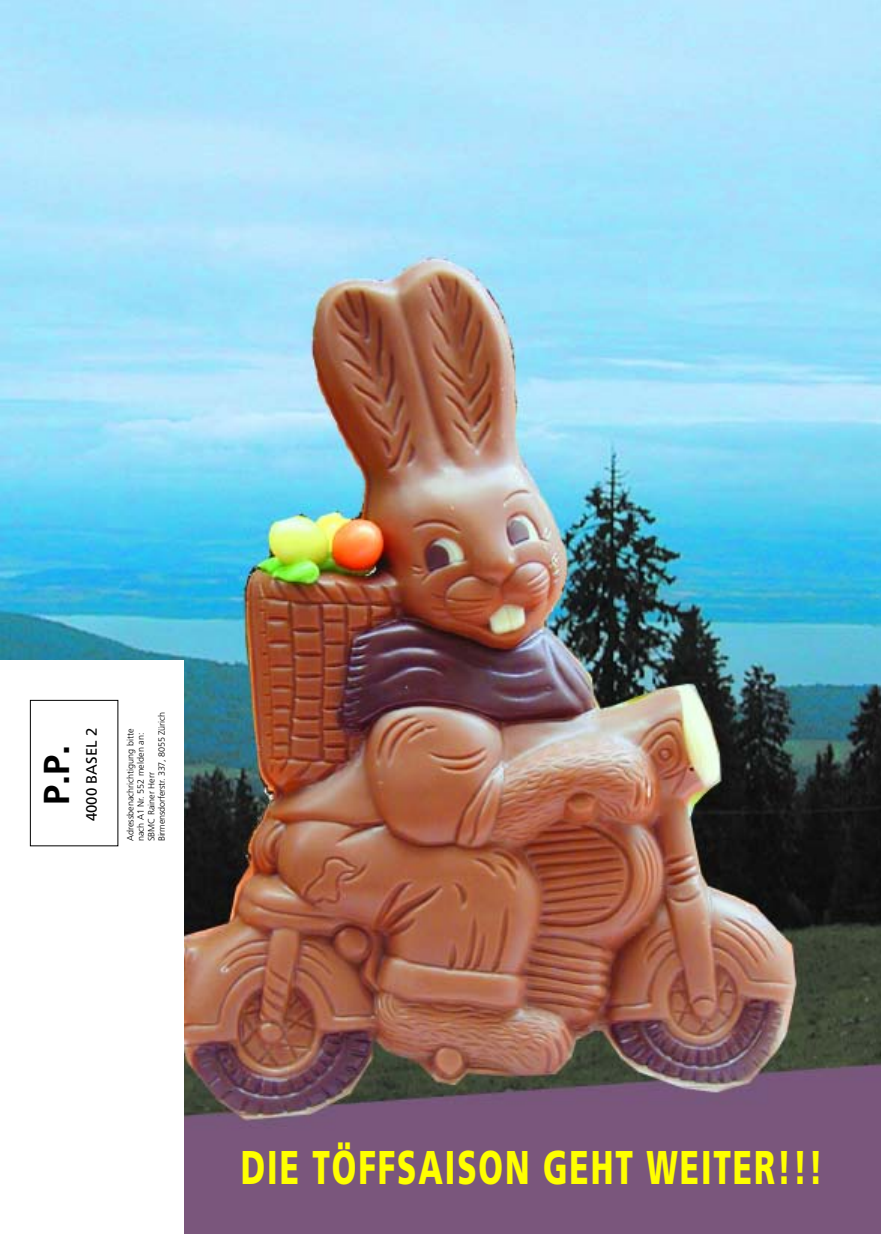
<style>
.page{position:relative;width:881px;height:1234px;background:#fff}
.page>*{position:absolute;margin:0;border:0;box-sizing:border-box;transform-origin:0 0}
.t1{font:900 47.25px "Frutiger";letter-spacing:.06em;color:#ff0;scale:.67 1}
.t2{font:700 36px "Frutiger";color:#000}
.t3{font:15px "Frutiger";color:#000}
.t4{font:300 9px/10.5px "Frutiger";color:#000}
</style>
<div class="page">
<img style="left:0;top:0;width:880px;height:1233px">
<div style="left:0;top:660px;width:184px;height:573px;background:#fff"></div>
<div style="left:30px;top:699px;width:88px;height:147px;border:1px solid #000"></div>
<h2 class="t2" style="left:42px;top:804px;width:62px;rotate:-90deg">P.P.</h2>
<h3 class="t3" style="left:85px;top:821px;width:95px;rotate:-90deg">4000 BASEL 2</h3>
<p class="t4" style="left:126px;top:841px;width:130px;rotate:-90deg">Adressbenachrichtigung bitte nach A1 Nr. 552 melden an:<br>SBMC Rainer Herr<br>Birmensdorferstr. 337, 8055 Zürich</p>
<h1 class="t1" style="left:241px;top:1148px;width:870px">DIE TÖFFSAISON GEHT WEITER!!!</h1>
</div>
